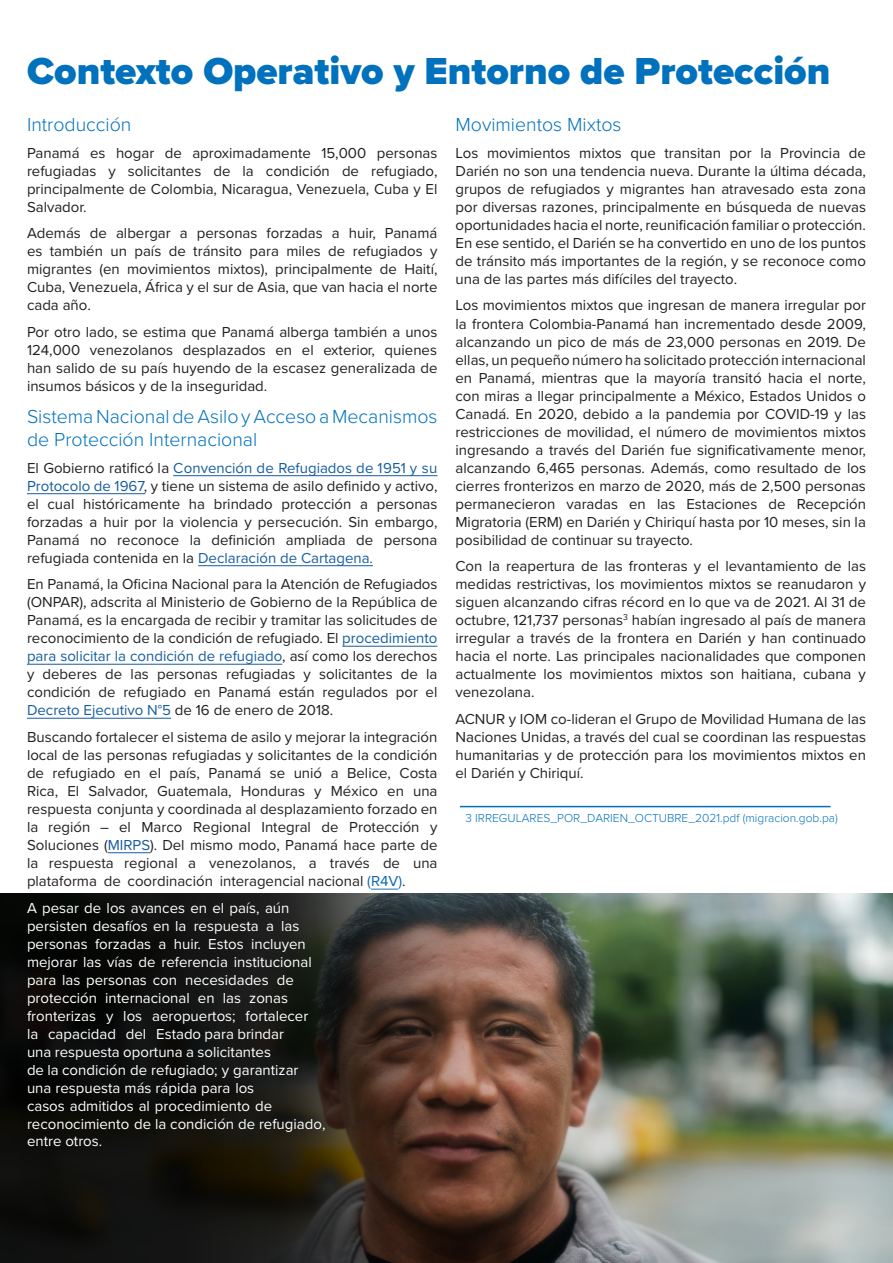
<style>
.page{position:relative;width:893px;height:1263px;background:#fff}
.page>*{position:absolute;margin:0;border:0;box-sizing:border-box;transform-origin:0 0}
.t1{font:900 39px "Proxima Nova";color:#0071bd}
.t2{font:300 19.5px/23.4px "Proxima Nova";color:#0072bc}
.t3{font:300 19.5px "Proxima Nova";color:#0071bd}
.t4{font:15px/18px "Proxima Nova";color:#231f20;text-align:justify}
.t5{font:15px/18px "Proxima Nova";color:#fff}
.t6{font:300 12px "Proxima Nova";color:#0071bd}
.s1{color:#175d9e}
.s2{color:#0d66ae}
</style>
<div class="page">
<img style="left:0;top:893px;width:893px;height:370px">
<hr style="left:460px;top:806px;width:371px;height:1px;background:#0072bc">
<hr style="left:173px;top:475px;width:264px;height:1px;background:#175d9e">
<hr style="left:27px;top:493px;width:118px;height:1px;background:#175d9e">
<hr style="left:198px;top:565px;width:175px;height:1px;background:#175d9e">
<hr style="left:342px;top:646px;width:95px;height:1px;background:#175d9e">
<hr style="left:27px;top:664px;width:255px;height:1px;background:#175d9e">
<hr style="left:27px;top:718px;width:144px;height:1px;background:#175d9e">
<hr style="left:108px;top:852px;width:42px;height:1px;background:#175d9e">
<svg style="left:371px;top:889px;width:27px;height:1px"></svg>
<p class="t1" style="left:27px;top:42px;width:805px">Contexto Operativo y Entorno de Protección</p>
<p class="t3" style="left:27px;top:110px;width:106px">Introducción</p>
<p class="t4" style="left:27px;top:143px;width:412px">Panamá es hogar de aproximadamente 15,000 personas refugiadas y solicitantes de la condición de refugiado, principalmente de Colombia, Nicaragua, Venezuela, Cuba y El Salvador.</p>
<p class="t4" style="left:27px;top:224px;width:412px">Además de albergar a personas forzadas a huir, Panamá es también un país de tránsito para miles de refugiados y migrantes (en movimientos mixtos), principalmente de Haití, Cuba, Venezuela, África y el sur de Asia, que van hacia el norte cada año.</p>
<p class="t4" style="left:27px;top:322px;width:412px">Por otro lado, se estima que Panamá alberga también a unos 124,000 venezolanos desplazados en el exterior, quienes han salido de su país huyendo de la escasez generalizada de insumos básicos y de la inseguridad.</p>
<p class="t2" style="left:27px;top:404px;width:412px">Sistema Nacional de Asilo y Acceso a Mecanismos de Protección Internacional</p>
<p class="t4" style="left:27px;top:458px;width:412px">El Gobierno ratificó la <span class="s1">Convención de Refugiados de 1951 y su Protocolo de 1967</span>, y tiene un sistema de asilo definido y activo, el cual históricamente ha brindado protección a personas forzadas a huir por la violencia y persecución. Sin embargo, Panamá no reconoce la definición ampliada de persona refugiada contenida en la <span class="s1">Declaración de Cartagena.</span></p>
<p class="t4" style="left:27px;top:575px;width:412px">En Panamá, la Oficina Nacional para la Atención de Refugiados (ONPAR), adscrita al Ministerio de Gobierno de la República de Panamá, es la encargada de recibir y tramitar las solicitudes de reconocimiento de la condición de refugiado. El <span class="s1">procedimiento para solicitar la condición de refugiado</span>, así como los derechos y deberes de las personas refugiadas y solicitantes de la condición de refugiado en Panamá están regulados por el <span class="s1">Decreto Ejecutivo N°5</span> de 16 de enero de 2018.</p>
<p class="t4" style="left:27px;top:727px;width:412px">Buscando fortalecer el sistema de asilo y mejorar la integración local de las personas refugiadas y solicitantes de la condición de refugiado en el país, Panamá se unió a Belice, Costa Rica, El Salvador, Guatemala, Honduras y México en una respuesta conjunta y coordinada al desplazamiento forzado en la región – el Marco Regional Integral de Protección y Soluciones (<span class="s1">MIRPS</span>). Del mismo modo, Panamá hace parte de la respuesta regional a venezolanos, a través de una plataforma de coordinación interagencial nacional <span class="s2">(R4V)</span>.</p>
<p class="t5" style="left:27px;top:898px;width:300px">A pesar de los avances en el país, aún persisten desafíos en la respuesta a las personas forzadas a huir. Estos incluyen mejorar las vías de referencia institucional para las personas con necesidades de protección internacional en las zonas fronterizas y los aeropuertos; fortalecer<br>la capacidad del Estado para brindar<br>una respuesta oportuna a solicitantes<br>de la condición de refugiado; y garantizar una respuesta más rápida para los<br>casos admitidos al procedimiento de reconocimiento de la condición de refugiado, entre otros.</p>
<p class="t3" style="left:455px;top:110px;width:168px">Movimientos Mixtos</p>
<p class="t4" style="left:455px;top:143px;width:412px">Los movimientos mixtos que transitan por la Provincia de Darién no son una tendencia nueva. Durante la última década, grupos de refugiados y migrantes han atravesado esta zona por diversas razones, principalmente en búsqueda de nuevas oportunidades hacia el norte, reunificación familiar o protección.<br>En ese sentido, el Darién se ha convertido en uno de los puntos de tránsito más importantes de la región, y se reconoce como una de las partes más difíciles del trayecto.</p>
<p class="t4" style="left:455px;top:296px;width:412px">Los movimientos mixtos que ingresan de manera irregular por la frontera Colombia-Panamá han incrementado desde 2009, alcanzando un pico de más de 23,000 personas en 2019. De ellas, un pequeño número ha solicitado protección internacional en Panamá, mientras que la mayoría transitó hacia el norte, con miras a llegar principalmente a México, Estados Unidos o Canadá. En 2020, debido a la pandemia por COVID-19 y las restricciones de movilidad, el número de movimientos mixtos ingresando a través del Darién fue significativamente menor, alcanzando 6,465 personas. Además, como resultado de los cierres fronterizos en marzo de 2020, más de 2,500 personas permanecieron varadas en las Estaciones de Recepción Migratoria (ERM) en Darién y Chiriquí hasta por 10 meses, sin la posibilidad de continuar su trayecto.</p>
<p class="t4" style="left:455px;top:556px;width:412px">Con la reapertura de las fronteras y el levantamiento de las medidas restrictivas, los movimientos mixtos se reanudaron y siguen alcanzando cifras récord en lo que va de 2021. Al 31 de octubre, 121,737 personas<sup>3</sup> habían ingresado al país de manera irregular a través de la frontera en Darién y han continuado hacia el norte. Las principales nacionalidades que componen actualmente los movimientos mixtos son haitiana, cubana y venezolana.</p>
<p class="t4" style="left:455px;top:709px;width:412px">ACNUR y IOM co-lideran el Grupo de Movilidad Humana de las Naciones Unidas, a través del cual se coordinan las respuestas humanitarias y de protección para los movimientos mixtos en el Darién y Chiriquí.</p>
<p class="t6" style="left:466px;top:809px;width:374px">3 IRREGULARES_POR_DARIEN_OCTUBRE_2021.pdf (migracion.gob.pa)</p>
</div>
